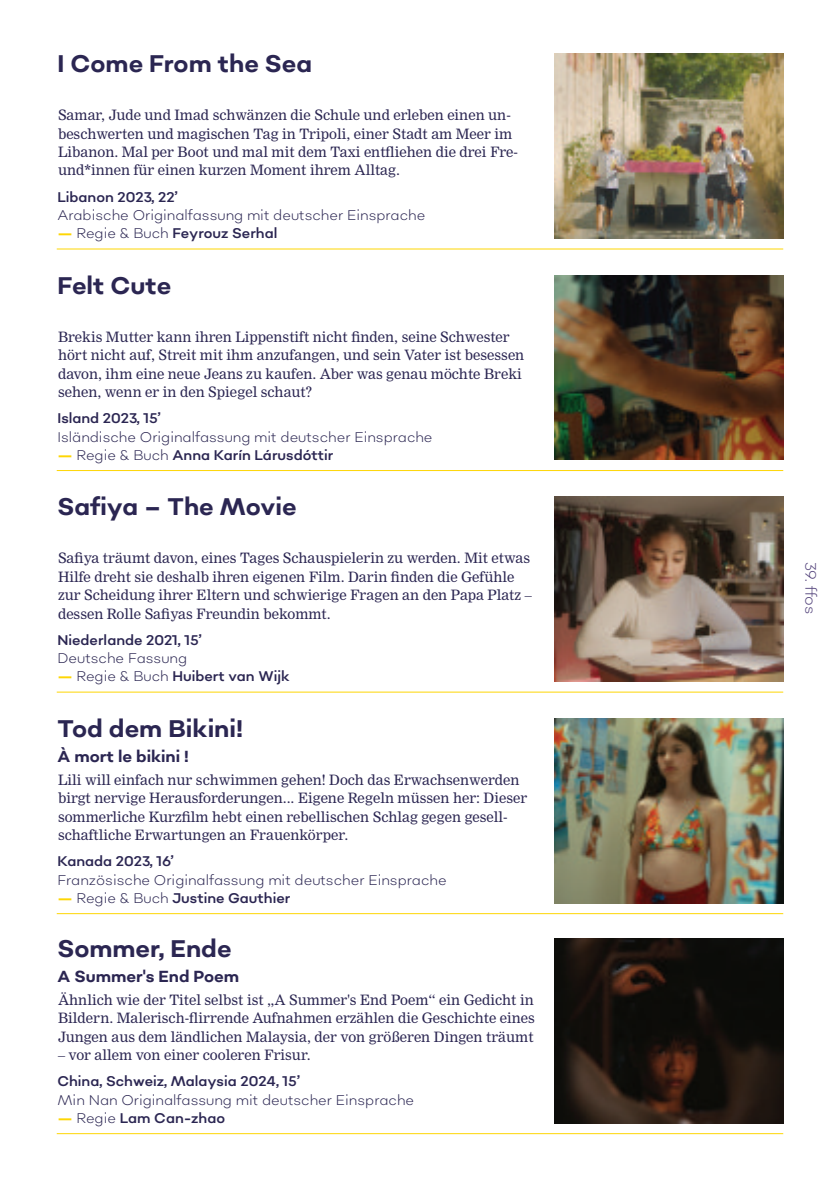
<style>
.page{position:relative;width:840px;height:1191px;background:#fff}
.page>*{position:absolute;margin:0;border:0;box-sizing:border-box;transform-origin:0 0}
.t1{font:700 24px "Sonny Gothic";color:#2b2652}
.t2{font:700 16px "Sonny Gothic";color:#2b2652}
.t3{font:300 15px "Sonny Gothic";color:#52427a}
.t4{font:14px/18.4px "Nimrod MT Std";color:#2b2652}
.t5{font:14px "Sonny Gothic";color:#2b2652}
.t6{font:300 14px "Sonny Gothic";color:#2b2652}
.s1{font-weight:700;color:#fed604}
.s2{font-weight:300}
</style>
<div class="page">
<hr style="left:57px;top:248px;width:725px;height:1px;background:#fed604">
<img style="left:554px;top:54px;width:228px;height:184px">
<hr style="left:57px;top:691px;width:725px;height:1px;background:#fed604">
<img style="left:554px;top:497px;width:228px;height:184px">
<hr style="left:57px;top:470px;width:725px;height:1px;background:#fed604">
<img style="left:554px;top:275px;width:228px;height:185px">
<hr style="left:57px;top:913px;width:725px;height:1px;background:#fed604">
<img style="left:554px;top:718px;width:228px;height:185px">
<hr style="left:57px;top:1133px;width:725px;height:1px;background:#fed604">
<img style="left:554px;top:938px;width:228px;height:185px">
<h1 class="t1" style="left:57px;top:48px;width:256px">I Come From the Sea</h1>
<p class="t4" style="left:58px;top:107px;width:461px">Samar, Jude und Imad schwänzen die Schule und erleben einen un&shy;beschwerten und magischen Tag in Tripoli, einer Stadt am Meer im Libanon. Mal per Boot und mal mit dem Taxi entfliehen die drei Fre&shy;und*innen für einen kurzen Moment ihrem Alltag.</p>
<p class="t5" style="left:57px;top:187px;width:122px">Libanon 2023, 22’</p>
<p class="t6" style="left:57px;top:206px;width:369px">Arabische Originalfassung mit deutscher Einsprache</p>
<p class="t5" style="left:57px;top:224px;width:221px"><span class="s1">—</span> <span class="s2">Regie &amp; Buch</span> Feyrouz Serhal</p>
<h1 class="t1" style="left:57px;top:270px;width:115px">Felt Cute</h1>
<p class="t4" style="left:58px;top:329px;width:467px">Brekis Mutter kann ihren Lippenstift nicht finden, seine Schwester hört nicht auf, Streit mit ihm anzufangen, und sein Vater ist besessen davon, ihm eine neue Jeans zu kaufen. Aber was genau möchte Breki sehen, wenn er in den Spiegel schaut?</p>
<p class="t5" style="left:57px;top:409px;width:105px">Island 2023, 15’</p>
<p class="t6" style="left:57px;top:427px;width:376px">Isländische Originalfassung mit deutscher Einsprache</p>
<p class="t5" style="left:57px;top:446px;width:277px"><span class="s1">—</span> <span class="s2">Regie &amp; Buch</span> Anna Karín Lárusdóttir</p>
<h1 class="t1" style="left:57px;top:491px;width:240px">Safiya – The Movie</h1>
<p class="t4" style="left:58px;top:550px;width:475px">Safiya träumt davon, eines Tages Schauspielerin zu werden. Mit etwas Hilfe dreht sie deshalb ihren eigenen Film. Darin finden die Gefühle zur Scheidung ihrer Eltern und schwierige Fragen an den Papa Platz – dessen Rolle Safiyas Freundin bekommt.</p>
<p class="t5" style="left:57px;top:630px;width:146px">Niederlande 2021, 15’</p>
<p class="t6" style="left:57px;top:649px;width:131px">Deutsche Fassung</p>
<p class="t5" style="left:57px;top:667px;width:233px"><span class="s1">—</span> <span class="s2">Regie &amp; Buch</span> Huibert van Wijk</p>
<h1 class="t1" style="left:57px;top:713px;width:187px">Tod dem Bikini!</h1>
<p class="t2" style="left:57px;top:745px;width:133px">À mort le bikini !</p>
<p class="t4" style="left:58px;top:772px;width:470px">Lili will einfach nur schwimmen gehen! Doch das Erwachsenwerden birgt nervige Herausforderungen... Eigene Regeln müssen her: Dieser sommerliche Kurzfilm hebt einen rebellischen Schlag gegen gesell&shy;schaftliche Erwartungen an Frauenkörper.</p>
<p class="t5" style="left:57px;top:852px;width:118px">Kanada 2023, 16’</p>
<p class="t6" style="left:57px;top:870px;width:390px">Französische Originalfassung mit deutscher Einsprache</p>
<p class="t5" style="left:57px;top:889px;width:234px"><span class="s1">—</span> <span class="s2">Regie &amp; Buch</span> Justine Gauthier</p>
<h1 class="t1" style="left:57px;top:933px;width:175px">Sommer, Ende</h1>
<p class="t2" style="left:57px;top:965px;width:183px">A Summer's End Poem</p>
<p class="t4" style="left:58px;top:992px;width:478px;text-align:justify">Ähnlich wie der Titel selbst ist „A Summer's End Poem“ ein Gedicht in Bildern. Malerisch-flirrende Aufnahmen erzählen die Geschichte eines Jungen aus dem ländlichen Malaysia, der von größeren Dingen träumt</p>
<p class="t4" style="left:58px;top:1047px;width:254px">– vor allem von einer cooleren Frisur.</p>
<p class="t5" style="left:57px;top:1072px;width:244px">China, Schweiz, Malaysia 2024, 15’</p>
<p class="t6" style="left:57px;top:1090px;width:358px">Min Nan Originalfassung mit deutscher Einsprache</p>
<p class="t5" style="left:57px;top:1109px;width:169px"><span class="s1">—</span> <span class="s2">Regie</span> Lam Can-zhao</p>
<p class="t3" style="left:820px;top:561px;width:54px;rotate:90deg">39. ffos</p>
</div>
